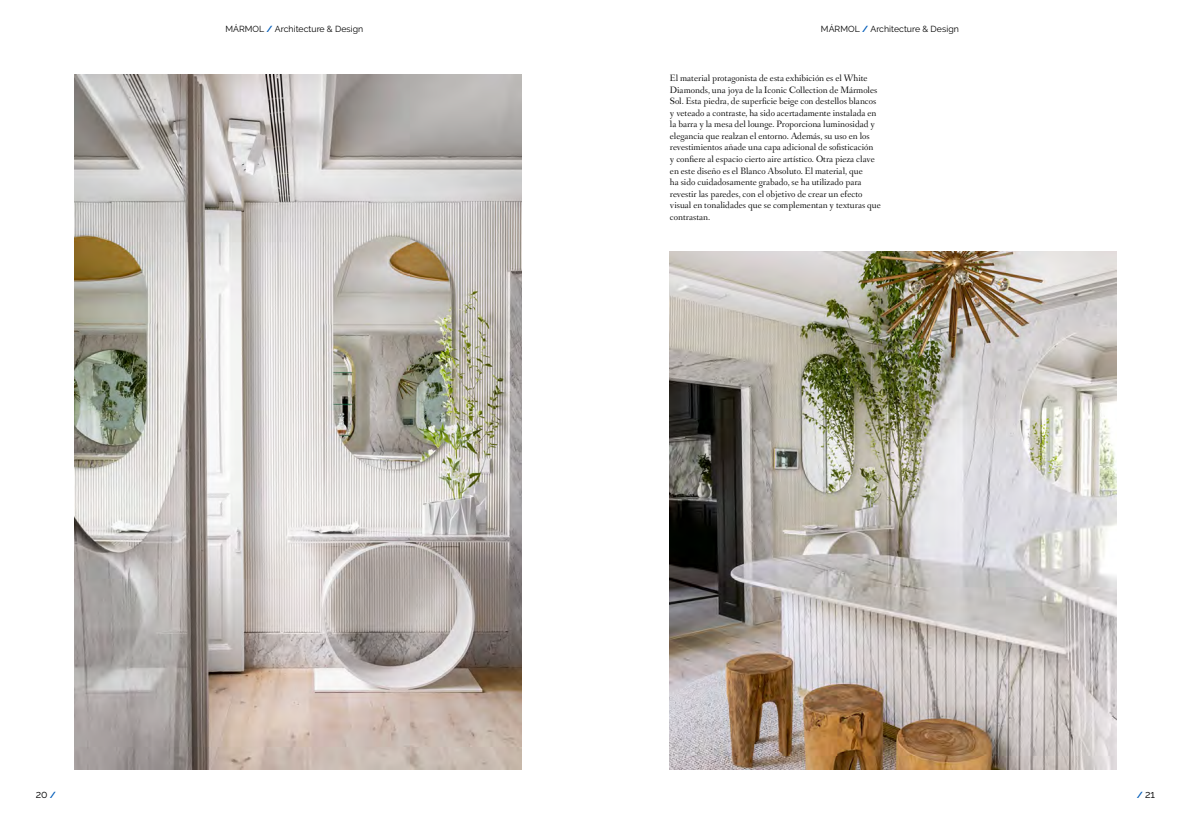
<style>
.page{position:relative;width:1191px;height:819px;background:#fff}
.page>*{position:absolute;margin:0;border:0;box-sizing:border-box;transform-origin:0 0}
.t1{font:10.5px "Raleway";color:#000}
.t2{font:9.62px/11.5px "Fanwood";color:#000}
.t3{font:8.75px "Raleway";letter-spacing:.005em;color:#000}
.s1{font-weight:700;color:#005cb9}
.s2{font-weight:700;font-size:8.75px;color:#005cb9}
</style>
<div class="page">
<img style="left:74px;top:74px;width:447px;height:695px">
<img style="left:670px;top:252px;width:446px;height:517px">
<p class="t3" style="left:225px;top:23px;width:139px">MÁRMOL <span class="s1">/</span> Architecture &amp; Design</p>
<p class="t3" style="left:821px;top:23px;width:139px">MÁRMOL <span class="s1">/</span> Architecture &amp; Design</p>
<p class="t2" style="left:670px;top:73px;width:212px">El material protagonista de esta exhibición es el White Diamonds, una joya de la Iconic Collection de Mármoles Sol. Esta piedra, de superficie beige con destellos blancos y veteado a contraste, ha sido acertadamente instalada en la barra y la mesa del lounge. Proporciona luminosidad y elegancia que realzan el entorno. Además, su uso en los revestimientos añade una capa adicional de sofisticación<br>y confiere al espacio cierto aire artístico. Otra pieza clave en este diseño es el Blanco Absoluto. El material, que<br>ha sido cuidadosamente grabado, se ha utilizado para revestir las paredes, con el objetivo de crear un efecto visual en tonalidades que se complementan y texturas que contrastan.</p>
<p class="t1" style="left:36px;top:788px;width:22px">20 <span class="s2">/</span></p>
<p class="t1" style="left:1137px;top:788px;width:20px"><span class="s2">/</span> 21</p>
</div>
